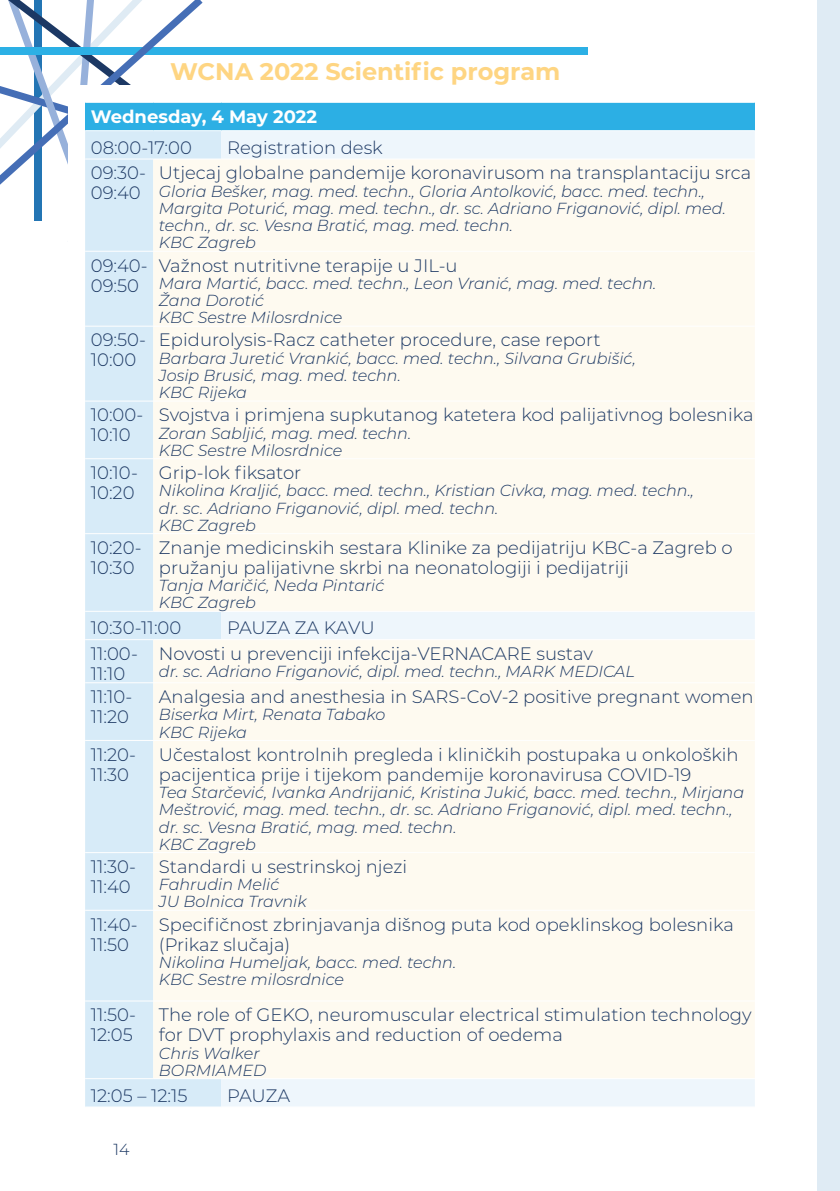
<style>
.page{position:relative;width:840px;height:1191px;background:#fff}
.page>*{position:absolute;margin:0;border:0;box-sizing:border-box;transform-origin:0 0}
.t1{font:700 24px "Montserrat";color:#fed582}
.t2{font:300 18px/20px "Montserrat";color:#1d3964}
.t3{font:700 18px "Montserrat";color:#fff}
.t4{font:italic 300 16px/17.2px "Montserrat";color:#1d3964}
.t5{font:300 16px "Montserrat";color:#1d3964}
</style>
<div class="page">
<div style="left:0;top:47px;width:586px;height:7px;background:#2cb0e5"></div>
<svg style="left:0;top:0;width:202px;height:200px"></svg>
<div style="left:816px;top:0;width:23px;height:1191px;background:#dfebf4"></div>
<div style="left:68px;top:85px;width:703px;height:1021px;background:#fff"></div>
<div style="left:85px;top:102px;width:669px;height:29px;background:#2cafe4"></div>
<div style="left:85px;top:131px;width:136px;height:975px;background:#d7ebf8"></div>
<div style="left:221px;top:131px;width:533px;height:975px;background:#eef6fc"></div>
<div style="left:153px;top:160px;width:601px;height:918px;background:#fefaf0"></div>
<hr style="left:85px;top:102px;width:68px;height:1px;background:#fff">
<hr style="left:153px;top:102px;width:68px;height:1px;background:#fff">
<hr style="left:221px;top:102px;width:533px;height:1px;background:#fff">
<hr style="left:85px;top:130px;width:68px;height:1px;background:#fff">
<hr style="left:153px;top:130px;width:68px;height:1px;background:#fff">
<hr style="left:221px;top:130px;width:533px;height:1px;background:#fff">
<hr style="left:85px;top:159px;width:68px;height:1px;background:#fff">
<hr style="left:153px;top:159px;width:68px;height:1px;background:#fff">
<hr style="left:221px;top:159px;width:533px;height:1px;background:#fff">
<hr style="left:85px;top:251px;width:68px;height:1px;background:#fff">
<hr style="left:153px;top:251px;width:68px;height:1px;background:#fff">
<hr style="left:221px;top:251px;width:533px;height:1px;background:#fff">
<hr style="left:85px;top:326px;width:68px;height:1px;background:#fff">
<hr style="left:153px;top:326px;width:68px;height:1px;background:#fff">
<hr style="left:221px;top:326px;width:533px;height:1px;background:#fff">
<hr style="left:85px;top:401px;width:68px;height:1px;background:#fff">
<hr style="left:153px;top:401px;width:68px;height:1px;background:#fff">
<hr style="left:221px;top:401px;width:533px;height:1px;background:#fff">
<hr style="left:85px;top:458px;width:68px;height:1px;background:#fff">
<hr style="left:153px;top:458px;width:68px;height:1px;background:#fff">
<hr style="left:221px;top:458px;width:533px;height:1px;background:#fff">
<hr style="left:85px;top:533px;width:68px;height:1px;background:#fff">
<hr style="left:153px;top:533px;width:68px;height:1px;background:#fff">
<hr style="left:221px;top:533px;width:533px;height:1px;background:#fff">
<hr style="left:85px;top:611px;width:68px;height:1px;background:#fff">
<hr style="left:153px;top:611px;width:68px;height:1px;background:#fff">
<hr style="left:221px;top:611px;width:533px;height:1px;background:#fff">
<hr style="left:85px;top:639px;width:68px;height:1px;background:#fff">
<hr style="left:153px;top:639px;width:68px;height:1px;background:#fff">
<hr style="left:221px;top:639px;width:533px;height:1px;background:#fff">
<hr style="left:85px;top:682px;width:68px;height:1px;background:#fff">
<hr style="left:153px;top:682px;width:68px;height:1px;background:#fff">
<hr style="left:221px;top:682px;width:533px;height:1px;background:#fff">
<hr style="left:85px;top:740px;width:68px;height:1px;background:#fff">
<hr style="left:153px;top:740px;width:68px;height:1px;background:#fff">
<hr style="left:221px;top:740px;width:533px;height:1px;background:#fff">
<hr style="left:85px;top:852px;width:68px;height:1px;background:#fff">
<hr style="left:153px;top:852px;width:68px;height:1px;background:#fff">
<hr style="left:221px;top:852px;width:533px;height:1px;background:#fff">
<hr style="left:85px;top:910px;width:68px;height:1px;background:#fff">
<hr style="left:153px;top:910px;width:68px;height:1px;background:#fff">
<hr style="left:221px;top:910px;width:533px;height:1px;background:#fff">
<hr style="left:85px;top:1000px;width:68px;height:1px;background:#fff">
<hr style="left:153px;top:1000px;width:68px;height:1px;background:#fff">
<hr style="left:221px;top:1000px;width:533px;height:1px;background:#fff">
<hr style="left:85px;top:1078px;width:68px;height:1px;background:#fff">
<hr style="left:153px;top:1078px;width:68px;height:1px;background:#fff">
<hr style="left:221px;top:1078px;width:533px;height:1px;background:#fff">
<h1 class="t1" style="left:170px;top:54px;width:391px">WCNA 2022 Scientific program</h1>
<p class="t3" style="left:91px;top:103px;width:228px">Wednesday, 4 May 2022</p>
<p class="t2" style="left:91px;top:137px;width:102px">08:00-17:00</p>
<p class="t2" style="left:227px;top:137px;width:157px">Registration desk</p>
<p class="t2" style="left:91px;top:162px;width:57px">09:30-<br>09:40</p>
<p class="t2" style="left:159px;top:162px;width:593px">Utjecaj globalne pandemije koronavirusom na transplantaciju srca</p>
<p class="t4" style="left:159px;top:182px;width:568px">Gloria Bešker, mag. med. techn., Gloria Antolković, bacc. med. techn., Margita Poturić, mag. med. techn., dr. sc. Adriano Friganović, dipl. med. techn., dr. sc. Vesna Bratić, mag. med. techn.<br>KBC Zagreb</p>
<p class="t2" style="left:91px;top:254px;width:58px">09:40-<br>09:50</p>
<p class="t2" style="left:159px;top:254px;width:300px">Važnost nutritivne terapije u JIL-u</p>
<p class="t4" style="left:159px;top:274px;width:499px">Mara Martić, bacc. med. techn., Leon Vranić, mag. med. techn.<br>Žana Dorotić<br>KBC Sestre Milosrdnice</p>
<p class="t2" style="left:91px;top:329px;width:57px">09:50-<br>10:00</p>
<p class="t2" style="left:159px;top:329px;width:443px">Epidurolysis-Racz catheter procedure, case report</p>
<p class="t4" style="left:159px;top:349px;width:478px">Barbara Juretić Vrankić, bacc. med. techn., Silvana Grubišić,<br>Josip Brusić, mag. med. techn.<br>KBC Rijeka</p>
<p class="t2" style="left:91px;top:404px;width:54px">10:00-<br>10:10</p>
<p class="t2" style="left:159px;top:404px;width:596px">Svojstva i primjena supkutanog katetera kod palijativnog bolesnika</p>
<p class="t4" style="left:159px;top:424px;width:254px">Zoran Sabljić, mag. med. techn.<br>KBC Sestre Milosrdnice</p>
<p class="t2" style="left:91px;top:462px;width:49px">10:10-<br>10:20</p>
<p class="t2" style="left:159px;top:462px;width:144px">Grip-lok fiksator</p>
<p class="t4" style="left:159px;top:481px;width:536px">Nikolina Kraljić, bacc. med. techn., Kristian Civka, mag. med. techn., dr. sc. Adriano Friganović, dipl. med. techn.<br>KBC Zagreb</p>
<p class="t2" style="left:91px;top:537px;width:52px">10:20-<br>10:30</p>
<p class="t2" style="left:159px;top:537px;width:575px">Znanje medicinskih sestara Klinike za pedijatriju KBC-a Zagreb o pružanju palijativne skrbi na neonatologiji i pedijatriji</p>
<p class="t4" style="left:159px;top:576px;width:227px">Tanja Maričić, Neda Pintarić<br>KBC Zagreb</p>
<p class="t2" style="left:91px;top:617px;width:92px">10:30-11:00</p>
<p class="t2" style="left:227px;top:617px;width:149px">PAUZA ZA KAVU</p>
<p class="t2" style="left:91px;top:643px;width:49px">11:00-<br>11:10</p>
<p class="t2" style="left:159px;top:643px;width:435px">Novosti u prevenciji infekcija-VERNACARE sustav</p>
<p class="t4" style="left:159px;top:662px;width:477px">dr. sc. Adriano Friganović, dipl. med. techn., MARK MEDICAL</p>
<p class="t2" style="left:91px;top:686px;width:43px">11:10-<br>11:20</p>
<p class="t2" style="left:159px;top:686px;width:595px">Analgesia and anesthesia in SARS-CoV-2 positive pregnant women</p>
<p class="t4" style="left:159px;top:705px;width:228px">Biserka Mirt, Renata Tabako<br>KBC Rijeka</p>
<p class="t2" style="left:91px;top:743px;width:47px">11:20-<br>11:30</p>
<p class="t2" style="left:159px;top:743px;width:581px">Učestalost kontrolnih pregleda i kliničkih postupaka u onkoloških pacijentica prije i tijekom pandemije koronavirusa COVID-19</p>
<p class="t4" style="left:159px;top:783px;width:586px">Tea Starčević, Ivanka Andrijanić, Kristina Jukić, bacc. med. techn., Mirjana Meštrović, mag. med. techn., dr. sc. Adriano Friganović, dipl. med. techn., dr. sc. Vesna Bratić, mag. med. techn.<br>KBC Zagreb</p>
<p class="t2" style="left:91px;top:856px;width:47px">11:30-<br>11:40</p>
<p class="t2" style="left:159px;top:856px;width:249px">Standardi u sestrinskoj njezi</p>
<p class="t4" style="left:159px;top:875px;width:149px">Fahrudin Melić<br>JU Bolnica Travnik</p>
<p class="t2" style="left:91px;top:913px;width:48px">11:40-<br>11:50</p>
<p class="t2" style="left:159px;top:913px;width:576px">Specifičnost zbrinjavanja dišnog puta kod opeklinskog bolesnika (Prikaz slučaja)</p>
<p class="t4" style="left:159px;top:953px;width:298px">Nikolina Humeljak, bacc. med. techn.<br>KBC Sestre milosrdnice</p>
<p class="t2" style="left:91px;top:1004px;width:47px">11:50-<br>12:05</p>
<p class="t2" style="left:159px;top:1004px;width:594px">The role of GEKO, neuromuscular electrical stimulation technology for DVT prophylaxis and reduction of oedema</p>
<p class="t4" style="left:159px;top:1043px;width:109px">Chris Walker<br>BORMIAMED</p>
<p class="t2" style="left:91px;top:1084px;width:98px">12:05 – 12:15</p>
<p class="t2" style="left:227px;top:1084px;width:65px">PAUZA</p>
<p class="t5" style="left:113px;top:1138px;width:18px">14</p>
</div>
